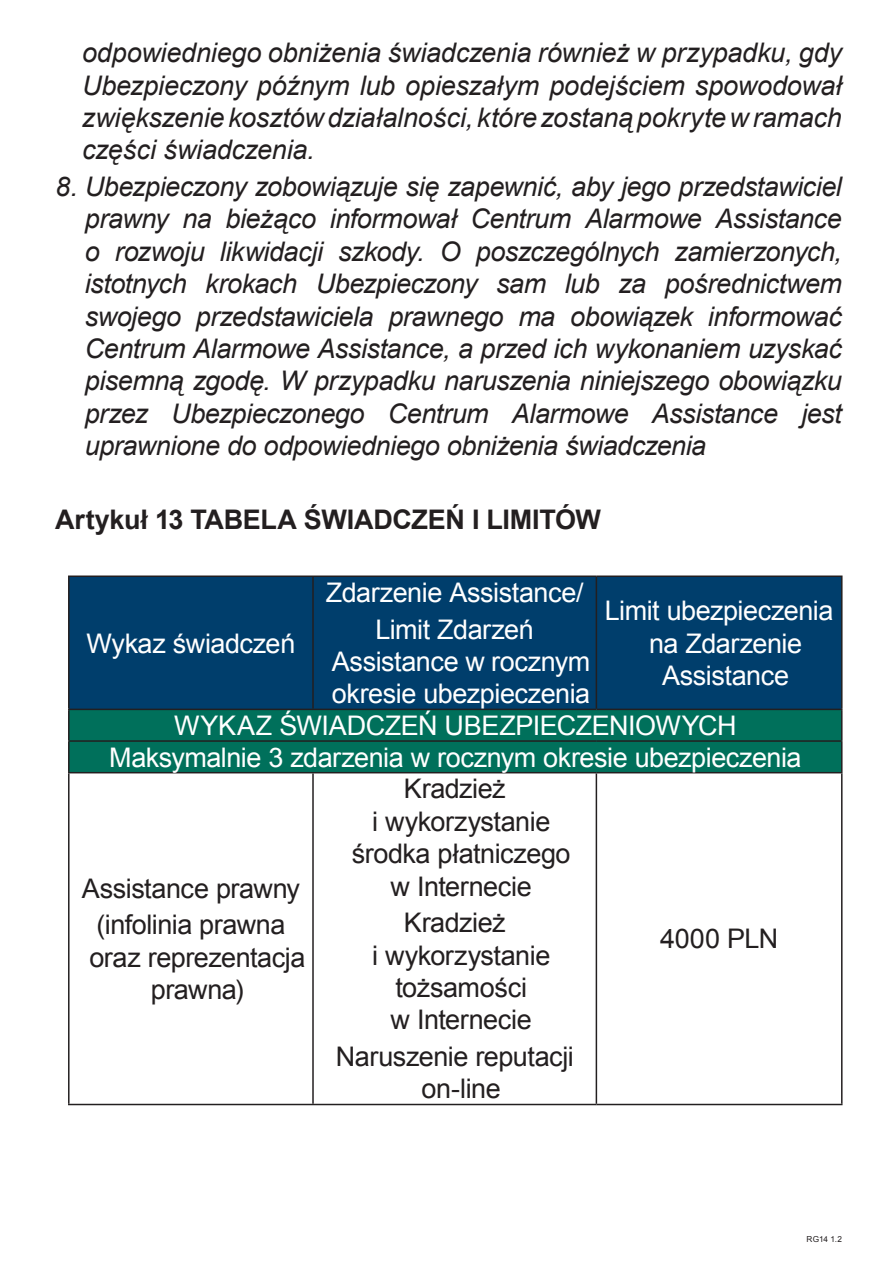
<style>
.page{position:relative;width:893px;height:1263px;background:#fff}
.page>*{position:absolute;margin:0;border:0;box-sizing:border-box;transform-origin:0 0}
.t1{font:italic 27px/32.4px "Arial";letter-spacing:-.015em;color:#231f20;text-align:justify}
.t2{font:27px/32.4px "Arial";letter-spacing:-.02em;color:#fff;text-align:center}
.t3{font:27px/32.4px "Arial";letter-spacing:-.015em;color:#231f20;text-align:center}
.t4{font:700 27px "Arial";letter-spacing:-.015em;color:#231f20}
.t5{font:8.25px "Arial";color:#231f20}
</style>
<div class="page">
<div style="left:70px;top:577px;width:771px;height:132px;background:#003e6c"></div>
<div style="left:70px;top:710px;width:771px;height:62px;background:#00705b"></div>
<hr style="left:68px;top:575px;width:245px;height:2px;background:#231f20">
<hr style="left:68px;top:577px;width:2px;height:132px;background:#231f20">
<hr style="left:313px;top:575px;width:283px;height:2px;background:#231f20">
<hr style="left:312px;top:577px;width:2px;height:132px;background:#231f20">
<hr style="left:596px;top:575px;width:246px;height:2px;background:#231f20">
<hr style="left:596px;top:577px;width:1px;height:132px;background:#231f20">
<hr style="left:841px;top:577px;width:1px;height:132px;background:#231f20">
<hr style="left:68px;top:709px;width:245px;height:1px;background:#231f20">
<hr style="left:68px;top:710px;width:2px;height:30px;background:#231f20">
<hr style="left:313px;top:709px;width:283px;height:1px;background:#231f20">
<hr style="left:596px;top:709px;width:246px;height:1px;background:#231f20">
<hr style="left:841px;top:710px;width:1px;height:30px;background:#231f20">
<hr style="left:68px;top:740px;width:245px;height:2px;background:#231f20">
<hr style="left:68px;top:742px;width:2px;height:30px;background:#231f20">
<hr style="left:313px;top:740px;width:283px;height:2px;background:#231f20">
<hr style="left:596px;top:740px;width:246px;height:2px;background:#231f20">
<hr style="left:841px;top:742px;width:1px;height:30px;background:#231f20">
<hr style="left:68px;top:772px;width:245px;height:1px;background:#231f20">
<hr style="left:68px;top:773px;width:2px;height:331px;background:#231f20">
<hr style="left:313px;top:772px;width:283px;height:1px;background:#231f20">
<hr style="left:312px;top:773px;width:2px;height:331px;background:#231f20">
<hr style="left:596px;top:772px;width:246px;height:1px;background:#231f20">
<hr style="left:596px;top:773px;width:1px;height:331px;background:#231f20">
<hr style="left:841px;top:773px;width:1px;height:331px;background:#231f20">
<hr style="left:68px;top:1104px;width:245px;height:1px;background:#231f20">
<hr style="left:313px;top:1104px;width:283px;height:1px;background:#231f20">
<hr style="left:596px;top:1104px;width:246px;height:1px;background:#231f20">
<p class="t1" style="left:82px;top:37px;width:761px">odpowiedniego obniżenia świadczenia również w przypadku, gdy Ubezpieczony późnym lub opieszałym podejściem spowodował zwiększeniekosztówdziałalności, którezostanąpokrytewramach części świadczenia.</p>
<p class="t1" style="left:85px;top:171px;width:759px;text-indent:-29px">8. Ubezpieczony zobowiązuje się zapewnić, aby jego przedstawiciel prawny na bieżąco informował Centrum Alarmowe Assistance o rozwoju likwidacji szkody. O poszczególnych zamierzonych, istotnych krokach Ubezpieczony sam lub za pośrednictwem swojego przedstawiciela prawnego ma obowiązek informować Centrum Alarmowe Assistance, a przed ich wykonaniem uzyskać pisemną zgodę. W przypadku naruszenia niniejszego obowiązku przez Ubezpieczonego Centrum Alarmowe Assistance jest uprawnione do odpowiedniego obniżenia świadczenia</p>
<p class="t4" style="left:55px;top:501px;width:547px">Artykuł 13 TABELA ŚWIADCZEŃ I LIMITÓW</p>
<p class="t2" style="left:326px;top:574px;width:259px;line-height:36.6px">Zdarzenie Assistance/<br>Limit Zdarzeń</p>
<p class="t2" style="left:332px;top:645px;width:260px;text-align:left">Assistance w rocznym okresie ubezpieczenia</p>
<p class="t2" style="left:605px;top:595px;width:230px">Limit ubezpieczenia na Zdarzenie<br>Assistance</p>
<p class="t2" style="left:109px;top:710px;width:694px;line-height:31.7px">WYKAZ ŚWIADCZEŃ UBEZPIECZENIOWYCH<br>Maksymalnie 3 zdarzenia w rocznym okresie ubezpieczenia</p>
<p class="t2" style="left:86px;top:627px;width:210px">Wykaz świadczeń</p>
<p class="t3" style="left:82px;top:870px;width:220px;line-height:36.6px">Assistance prawny (infolinia prawna</p>
<p class="t3" style="left:89px;top:941px;width:218px">oraz reprezentacja prawna)</p>
<p class="t3" style="left:352px;top:773px;width:220px">Kradzież<br>i wykorzystanie środka płatniczego w Internecie</p>
<p class="t3" style="left:372px;top:907px;width:180px">Kradzież<br>i wykorzystanie tożsamości<br>w Internecie</p>
<p class="t3" style="left:336px;top:1040px;width:239px">Naruszenie reputacji on-line</p>
<p class="t3" style="left:660px;top:923px;width:120px">4000 PLN</p>
<p class="t5" style="left:807px;top:1233px;width:37px">RG14 1.2</p>
</div>
